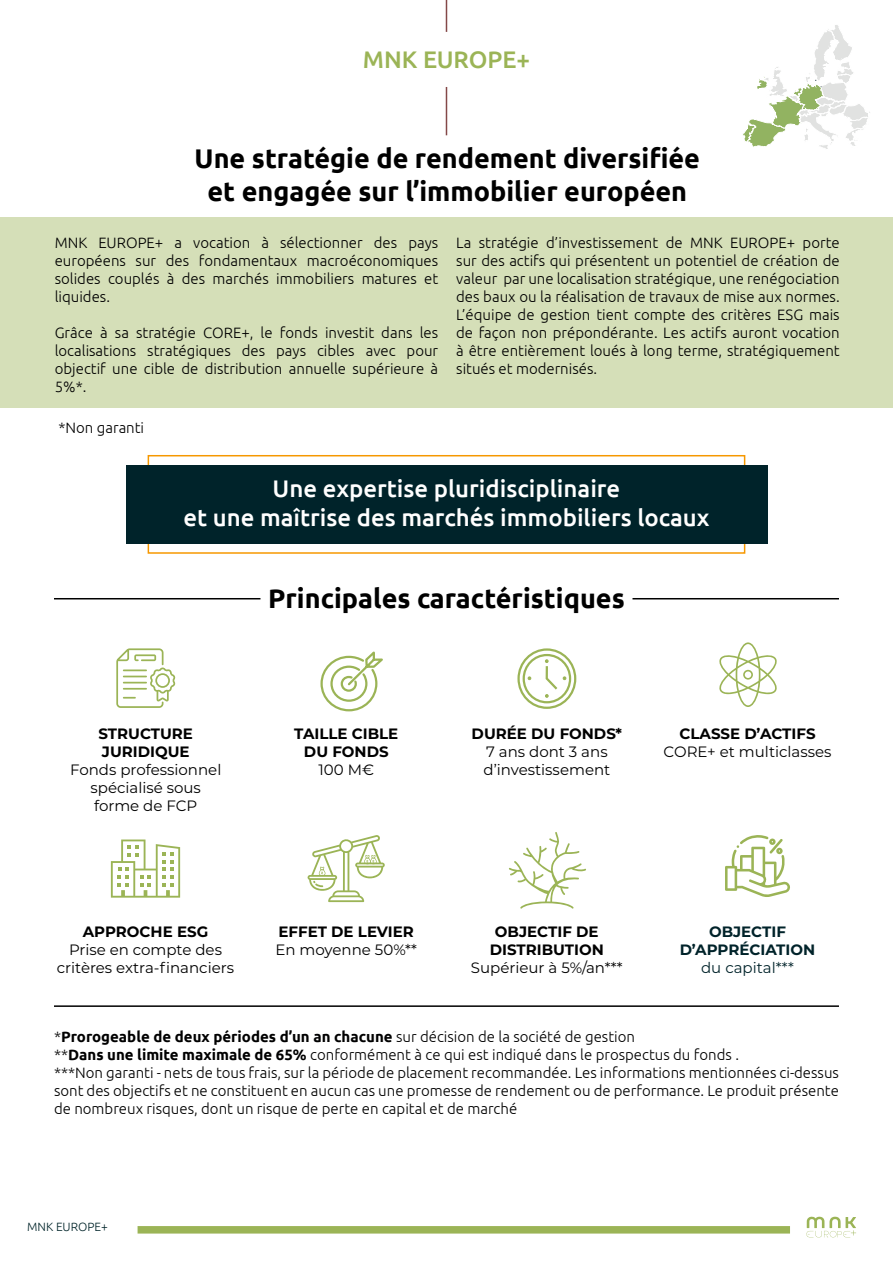
<style>
.page{position:relative;width:893px;height:1263px;background:#fff}
.page>*{position:absolute;margin:0;border:0;box-sizing:border-box;transform-origin:0 0}
.t1{font:700 27px/32.4px "Ubuntu";color:#000;text-align:center}
.t2{font:500 24px "Ubuntu";color:#fff}
.t3{font:500 24px "Ubuntu";color:#9bb456}
.t4{font:300 15px/18px "Ubuntu";color:#000;text-align:justify}
.t5{font:300 15px/18px "Ubuntu";color:#000001;text-align:justify}
.t6{font:15px/18px "Montserrat";color:#000;text-align:center}
.t7{font:700 15px "Montserrat";color:#000}
.t8{font:700 15px "Ubuntu";color:#000001}
.t9{font:700 15px "Montserrat";color:#00232a}
.t10{font:15px "Montserrat";color:#00232a}
.t11{font:300 12px "Ubuntu";color:#002429}
.s1{font-weight:300}
.s2{font-weight:700}
</style>
<div class="page">
<div style="left:0;top:218px;width:892px;height:190px;background:#d5dfb8"></div>
<div style="left:148px;top:455px;width:597px;height:99px;border:2px solid #f69800"></div>
<div style="left:126px;top:465px;width:641px;height:78px;background:#00232a"></div>
<hr style="left:446px;top:0;width:1px;height:32px;background:#844848">
<hr style="left:446px;top:87px;width:1px;height:48px;background:#844848">
<hr style="left:54px;top:598px;width:206px;height:1px;background:#000">
<hr style="left:632px;top:598px;width:207px;height:1px;background:#000">
<hr style="left:54px;top:1005px;width:785px;height:2px;background:#000">
<svg style="left:719px;top:642px;width:58px;height:65px"></svg>
<svg style="left:111px;top:839px;width:69px;height:59px"></svg>
<div style="left:138px;top:1226px;width:652px;height:7px;background:#9bb456"></div>
<svg style="left:308px;top:835px;width:77px;height:67px"></svg>
<svg style="left:509px;top:832px;width:77px;height:77px"></svg>
<svg style="left:116px;top:648px;width:59px;height:60px"></svg>
<svg style="left:725px;top:835px;width:65px;height:62px"></svg>
<svg style="left:320px;top:651px;width:63px;height:61px"></svg>
<svg style="left:517px;top:648px;width:60px;height:61px"></svg>
<svg style="left:743px;top:25px;width:127px;height:124px"></svg>
<svg style="left:806px;top:1216px;width:50px;height:22px"></svg>
<p class="t3" style="left:363px;top:44px;width:169px">MNK EUROPE+</p>
<p class="t1" style="left:195px;top:142px;width:507px">Une stratégie de rendement diversifiée et engagée sur l’immobilier européen</p>
<p class="t4" style="left:55px;top:233px;width:385px">MNK EUROPE+ a vocation à sélectionner des pays européens sur des fondamentaux macroéconomiques solides couplés à des marchés immobiliers matures et liquides.</p>
<p class="t4" style="left:55px;top:323px;width:385px">Grâce à sa stratégie CORE+, le fonds investit dans les localisations stratégiques des pays cibles avec pour objectif une cible de distribution annuelle supérieure à 5%*.</p>
<p class="t4" style="left:58px;top:418px;width:87px">*Non garanti</p>
<p class="t4" style="left:456px;top:233px;width:385px">La stratégie d’investissement de MNK EUROPE+ porte sur des actifs qui présentent un potentiel de création de valeur par une localisation stratégique, une renégociation</p>
<p class="t4" style="left:456px;top:287px;width:385px">des baux ou la réalisation de travaux de mise aux normes.<br>L’équipe de gestion tient compte des critères ESG mais de façon non prépondérante. Les actifs auront vocation à être entièrement loués à long terme, stratégiquement situés et modernisés.</p>
<p class="t2" style="left:273px;top:473px;width:349px">Une expertise pluridisciplinaire</p>
<p class="t2" style="left:183px;top:502px;width:528px">et une maîtrise des marchés immobiliers locaux</p>
<p class="t7" style="left:99px;top:723px;width:96px">STRUCTURE</p>
<p class="t7" style="left:102px;top:741px;width:89px">JURIDIQUE</p>
<p class="t6" style="left:70px;top:760px;width:153px">Fonds professionnel spécialisé sous</p>
<p class="t6" style="left:94px;top:796px;width:105px">forme de FCP</p>
<p class="t1" style="left:268px;top:582px;width:358px">Principales caractéristiques</p>
<p class="t7" style="left:294px;top:723px;width:106px">TAILLE CIBLE</p>
<p class="t7" style="left:304px;top:741px;width:86px">DU FONDS</p>
<p class="t6" style="left:319px;top:760px;width:57px">100 M€</p>
<p class="t7" style="left:472px;top:723px;width:152px">DURÉE DU FONDS*</p>
<p class="t6" style="left:486px;top:742px;width:123px">7 ans dont 3 ans</p>
<p class="t6" style="left:483px;top:760px;width:128px">d’investissement</p>
<p class="t7" style="left:679px;top:723px;width:138px">CLASSE D’ACTIFS</p>
<p class="t6" style="left:663px;top:742px;width:169px">CORE+ et multiclasses</p>
<p class="t7" style="left:83px;top:921px;width:127px">APPROCHE ESG</p>
<p class="t6" style="left:57px;top:940px;width:179px">Prise en compte des critères extra-financiers</p>
<p class="t7" style="left:278px;top:921px;width:137px">EFFET DE LEVIER</p>
<p class="t6" style="left:275px;top:940px;width:143px">En moyenne 50%**</p>
<p class="t7" style="left:495px;top:921px;width:105px">OBJECTIF DE</p>
<p class="t7" style="left:490px;top:939px;width:116px">DISTRIBUTION</p>
<p class="t6" style="left:471px;top:958px;width:153px">Supérieur à 5%/an***</p>
<p class="t9" style="left:709px;top:921px;width:78px">OBJECTIF</p>
<p class="t9" style="left:680px;top:939px;width:137px">D’APPRÉCIATION</p>
<p class="t10" style="left:701px;top:957px;width:94px">du capital***</p>
<p class="t8" style="left:54px;top:1027px;width:582px"><span class="s1">*</span>Prorogeable de deux périodes d’un an chacune <span class="s1">sur décision de la société de gestion</span></p>
<p class="t5" style="left:54px;top:1045px;width:687px">**<span class="s2">Dans une limite maximale de 65%</span> conformément à ce qui est indiqué dans le prospectus du fonds .</p>
<p class="t5" style="left:54px;top:1063px;width:786px">***Non garanti - nets de tous frais, sur la période de placement recommandée. Les informations mentionnées ci-dessus sont des objectifs et ne constituent en aucun cas une promesse de rendement ou de performance. Le produit présente de nombreux risques, dont un risque de perte en capital et de marché</p>
<p class="t11" style="left:27px;top:1219px;width:82px">MNK EUROPE+</p>
</div>
